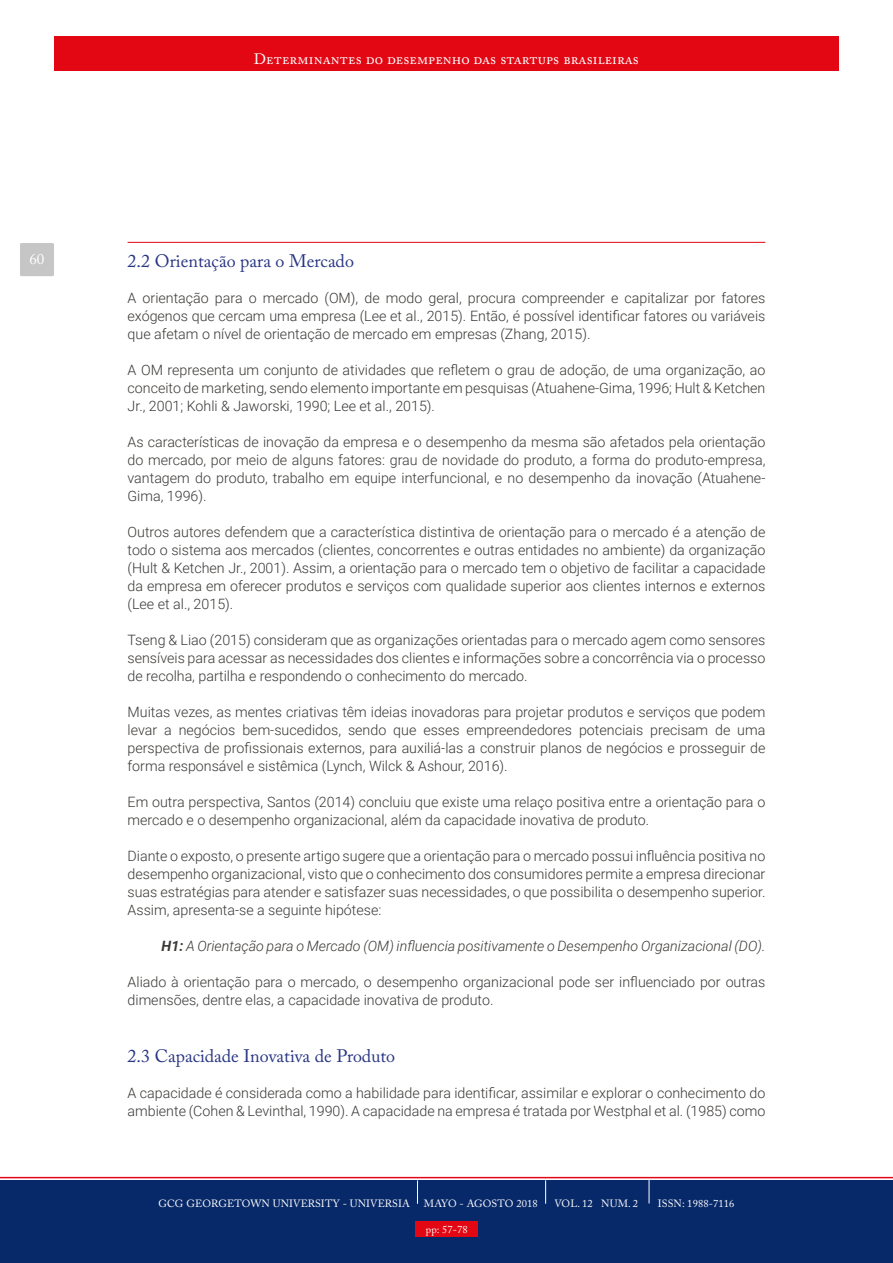
<style>
.page{position:relative;width:893px;height:1263px;background:#fff}
.page>*{position:absolute;margin:0;border:0;box-sizing:border-box;transform-origin:0 0}
.t1{font:18px "Adobe Caslon Pro";color:#283583}
.t2{font:15px "Adobe Caslon Pro";letter-spacing:.005em;color:#fff}
.t3{font:300 14.25px/18px "Roboto";color:#3a3835;text-align:justify}
.t4{font:italic 300 14.25px "Roboto";color:#3a3835}
.t5{font:10.5px "Adobe Caslon Pro";letter-spacing:.01em;color:#fff}
.s1{font-weight:700}
</style>
<div class="page">
<div style="left:54px;top:37px;width:785px;height:34px;background:#e30613"></div>
<div style="left:0;top:1180px;width:893px;height:83px;background:#082969"></div>
<svg style="left:0;top:1177px;width:893px;height:27px"></svg>
<div style="left:415px;top:1221px;width:63px;height:16px;background:#e30613"></div>
<div style="left:20px;top:243px;width:34px;height:33px;background:#c6c6c6;border-radius:2px"></div>
<hr style="left:128px;top:242px;width:637px;height:1px;background:#e30613">
<p class="t2" style="left:29px;top:250px;width:16px">60</p>
<p class="t2" style="left:254px;top:50px;width:387px">Determinantes do desempenho das startups brasileiras</p>
<p class="t1" style="left:128px;top:250px;width:228px">2.2 Orientação para o Mercado</p>
<p class="t3" style="left:128px;top:288px;width:639px">A orientação para o mercado (OM), de modo geral, procura compreender e capitalizar por fatores exógenos que cercam uma empresa (Lee et al., 2015). Então, é possível identificar fatores ou variáveis que afetam o nível de orientação de mercado em empresas (Zhang, 2015).</p>
<p class="t3" style="left:128px;top:360px;width:639px">A OM representa um conjunto de atividades que refletem o grau de adoção, de uma organização, ao conceito de marketing, sendo elemento importante em pesquisas (Atuahene-Gima, 1996; Hult &amp; Ketchen Jr., 2001; Kohli &amp; Jaworski, 1990; Lee et al., 2015).</p>
<p class="t3" style="left:128px;top:432px;width:639px">As características de inovação da empresa e o desempenho da mesma são afetados pela orientação do mercado, por meio de alguns fatores: grau de novidade do produto, a forma do produto-empresa, vantagem do produto, trabalho em equipe interfuncional, e no desempenho da inovação (Atuahene-Gima, 1996).</p>
<p class="t3" style="left:128px;top:522px;width:639px">Outros autores defendem que a característica distintiva de orientação para o mercado é a atenção de todo o sistema aos mercados (clientes, concorrentes e outras entidades no ambiente) da organização (Hult &amp; Ketchen Jr., 2001). Assim, a orientação para o mercado tem o objetivo de facilitar a capacidade da empresa em oferecer produtos e serviços com qualidade superior aos clientes internos e externos (Lee et al., 2015).</p>
<p class="t3" style="left:128px;top:630px;width:639px">Tseng &amp; Liao (2015) consideram que as organizações orientadas para o mercado agem como sensores sensíveis para acessar as necessidades dos clientes e informações sobre a concorrência via o processo de recolha, partilha e respondendo o conhecimento do mercado.</p>
<p class="t3" style="left:128px;top:702px;width:639px">Muitas vezes, as mentes criativas têm ideias inovadoras para projetar produtos e serviços que podem levar a negócios bem-sucedidos, sendo que esses empreendedores potenciais precisam de uma perspectiva de profissionais externos, para auxiliá-las a construir planos de negócios e prosseguir de forma responsável e sistêmica (Lynch, Wilck &amp; Ashour, 2016).</p>
<p class="t3" style="left:128px;top:792px;width:639px">Em outra perspectiva, Santos (2014) concluiu que existe uma relaço positiva entre a orientação para o mercado e o desempenho organizacional, além da capacidade inovativa de produto.</p>
<p class="t3" style="left:128px;top:846px;width:639px">Diante o exposto, o presente artigo sugere que a orientação para o mercado possui influência positiva no desempenho organizacional, visto que o conhecimento dos consumidores permite a empresa direcionar suas estratégias para atender e satisfazer suas necessidades, o que possibilita o desempenho superior.<br>Assim, apresenta-se a seguinte hipótese:</p>
<p class="t4" style="left:162px;top:936px;width:605px"><span class="s1">H1:</span> A Orientação para o Mercado (OM) influencia positivamente o Desempenho Organizacional (DO).</p>
<p class="t3" style="left:128px;top:972px;width:639px">Aliado à orientação para o mercado, o desempenho organizacional pode ser influenciado por outras dimensões, dentre elas, a capacidade inovativa de produto.</p>
<p class="t1" style="left:128px;top:1045px;width:269px">2.3 Capacidade Inovativa de Produto</p>
<p class="t3" style="left:128px;top:1083px;width:639px">A capacidade é considerada como a habilidade para identificar, assimilar e explorar o conhecimento do ambiente (Cohen &amp; Levinthal, 1990). A capacidade na empresa é tratada por Westphal et al. (1985) como</p>
<p class="t5" style="left:159px;top:1197px;width:253px">GCG GEORGETOWN UNIVERSITY - UNIVERSIA</p>
<p class="t5" style="left:424px;top:1197px;width:115px">MAYO - AGOSTO 2018</p>
<p class="t5" style="left:554px;top:1197px;width:85px">VOL. 12 NUM. 2</p>
<p class="t5" style="left:658px;top:1197px;width:78px">ISSN: 1988-7116</p>
<p class="t5" style="left:426px;top:1223px;width:43px">pp: 57-78</p>
</div>
